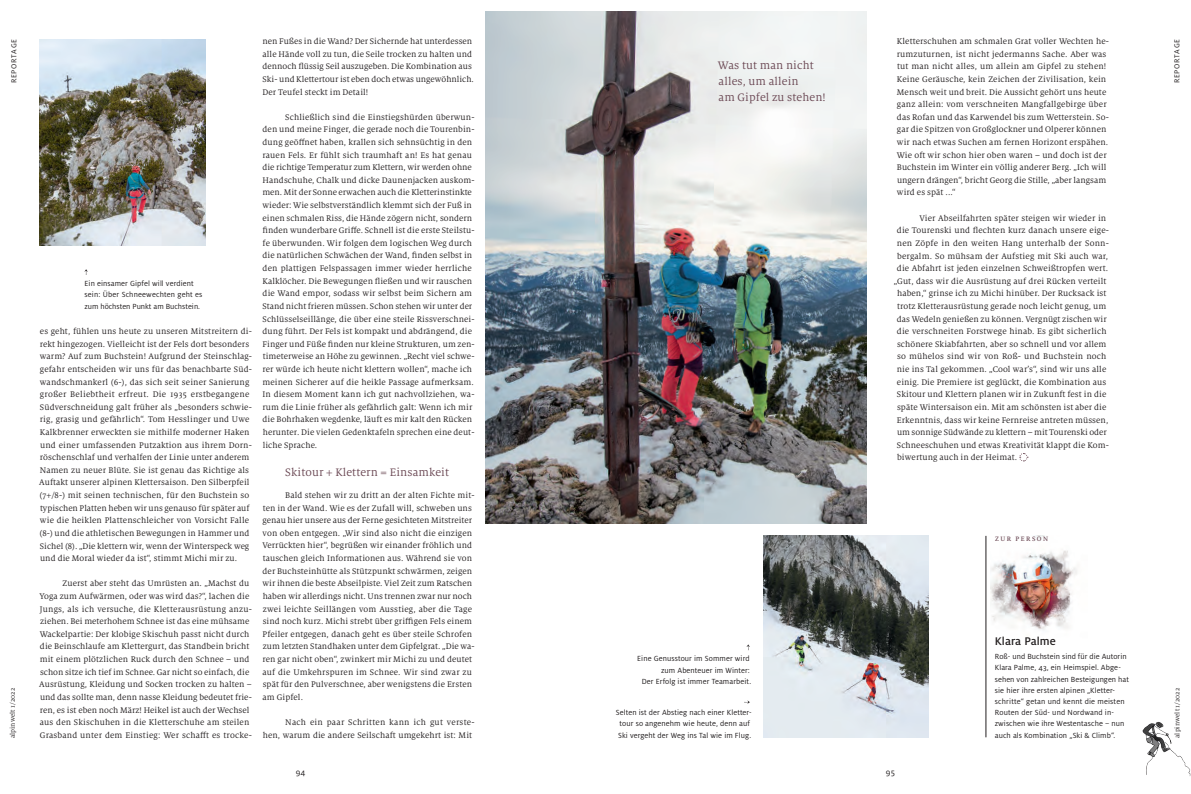
<style>
.page{position:relative;width:1191px;height:794px;background:#fff}
.page>*{position:absolute;margin:0;border:0;box-sizing:border-box;transform-origin:0 0}
.Sans_12_3_16_045{font:500 12.3px "Milo Pro";letter-spacing:.01em;color:#231f20}
.Serif_12_16_045{font:12px/16px "Milo Serif OT";letter-spacing:.01em;color:#6a4753}
.Copy_Serif{font:9px/12.6px "Milo Serif OT";letter-spacing:.01em;color:#231f20}
.t1{font:9px "Milo Pro";color:#231f20}
.Sans_8_2_11_2{font:8.2px/11.2px "Milo Pro";letter-spacing:.01em;color:#231f20}
.Sans_7_3_10_1{font:8.2px/11.2px "Milo Pro";letter-spacing:.01em;color:#231f20;text-align:right}
.Tourentipps_01{font:8.2px/11.2px "Milo Pro";letter-spacing:.01em;color:#231f20}
.Rubrik{font:8px "Milo Pro";letter-spacing:.09em;color:#231f20}
.t2{font:7px "Milo Serif OT";letter-spacing:.01em;color:#231f20}
.Info_Kapitälchen{font:500 7px "Milo Serif OT";letter-spacing:.21em;color:#6a4753}
</style>
<div class="page">
<img style="left:485px;top:11px;width:381px;height:512px">
<img style="left:763px;top:536px;width:165px;height:201px">
<img style="left:40px;top:40px;width:165px;height:206px">
<svg style="left:1019px;top:453px;width:9px;height:9px"></svg>
<img style="left:990px;top:536px;width:87px;height:94px">
<hr style="left:985px;top:536px;width:1px;height:201px;background:#231f20">
<svg style="left:744px;top:700px;width:6px;height:4px"></svg>
<svg style="left:84px;top:269px;width:4px;height:6px"></svg>
<img style="left:1142px;top:721px;width:49px;height:55px">
<p class="Copy_Serif" style="left:262px;top:35px;width:213px">nen Fußes in die Wand? Der Sichernde hat unterdessen alle Hände voll zu tun, die Seile trocken zu halten und dennoch flüssig Seil auszugeben. Die Kombination aus Ski- und Klettertour ist eben doch etwas ungewöhnlich.<br>Der Teufel steckt im Detail!</p>
<p class="Copy_Serif" style="left:262px;top:111px;width:213px;text-indent:23px">Schließlich sind die Einstiegshürden überwun&shy;den und meine Finger, die gerade noch die Tourenbin&shy;dung geöffnet haben, krallen sich sehnsüchtig in den rauen Fels. Er fühlt sich traumhaft an! Es hat genau die richtige Temperatur zum Klettern, wir werden ohne Handschuhe, Chalk und dicke Daunenjacken auskom&shy;men. Mit der Sonne erwachen auch die Kletterinstinkte wieder: Wie selbstverständlich klemmt sich der Fuß in einen schmalen Riss, die Hände zögern nicht, sondern finden wunderbare Griffe. Schnell ist die erste Steilstu&shy;fe überwunden. Wir folgen dem logischen Weg durch die natürlichen Schwächen der Wand, finden selbst in den plattigen Felspassagen immer wieder herrliche Kalklöcher. Die Bewegungen fließen und wir rauschen die Wand empor, sodass wir selbst beim Sichern am Stand nicht frieren müssen. Schon stehen wir unter der Schlüsselseillänge, die über eine steile Rissverschnei&shy;dung führt. Der Fels ist kompakt und abdrängend, die Finger und Füße finden nur kleine Strukturen, um zen&shy;timeterweise an Höhe zu gewinnen. „Recht viel schwe&shy;rer würde ich heute nicht klettern wollen“, mache ich meinen Sicherer auf die heikle Passage aufmerksam.<br>In diesem Moment kann ich gut nachvollziehen, wa&shy;rum die Linie früher als gefährlich galt: Wenn ich mir die Bohrhaken wegdenke, läuft es mir kalt den Rücken herunter. Die vielen Gedenktafeln sprechen eine deut&shy;liche Sprache.</p>
<p class="Serif_12_16_045" style="left:285px;top:465px;width:165px">Skitour + Klettern = Einsamkeit</p>
<p class="Copy_Serif" style="left:262px;top:489px;width:214px;text-indent:23px">Bald stehen wir zu dritt an der alten Fichte mit&shy;ten in der Wand. Wie es der Zufall will, schweben uns genau hier unsere aus der Ferne gesichteten Mitstreiter von oben entgegen. „Wir sind also nicht die einzigen Verrückten hier“, begrüßen wir einander fröhlich und tauschen gleich Informationen aus. Während sie von der Buchsteinhütte als Stützpunkt schwärmen, zeigen wir ihnen die beste Abseilpiste. Viel Zeit zum Ratschen haben wir allerdings nicht. Uns trennen zwar nur noch zwei leichte Seillängen vom Ausstieg, aber die Tage sind noch kurz. Michi strebt über griffigen Fels einem Pfeiler entgegen, danach geht es über steile Schrofen zum letzten Standhaken unter dem Gipfelgrat. „Die wa&shy;ren gar nicht oben“, zwinkert mir Michi zu und deutet auf die Umkehrspuren im Schnee. Wir sind zwar zu spät für den Pulverschnee, aber wenigstens die Ersten am Gipfel.</p>
<p class="Copy_Serif" style="left:263px;top:716px;width:213px;text-align:right">Nach ein paar Schritten kann ich gut verste-<br>hen, warum die andere Seilschaft umgekehrt ist: Mit</p>
<p class="Copy_Serif" style="left:896px;top:35px;width:214px">Kletterschuhen am schmalen Grat voller Wechten he&shy;rumzuturnen, ist nicht jedermanns Sache. Aber was tut man nicht alles, um allein am Gipfel zu stehen!<br>Keine Geräusche, kein Zeichen der Zivilisation, kein Mensch weit und breit. Die Aussicht gehört uns heute ganz allein: vom verschneiten Mangfallgebirge über das Rofan und das Karwendel bis zum Wetterstein. So&shy;gar die Spitzen von Großglockner und Olperer können wir nach etwas Suchen am fernen Horizont erspähen.<br>Wie oft wir schon hier oben waren – und doch ist der Buchstein im Winter ein völlig anderer Berg. „Ich will ungern drängen“, bricht Georg die Stille, „aber langsam wird es spät ...“</p>
<p class="Copy_Serif" style="left:919px;top:212px;width:188px">Vier Abseilfahrten später steigen wir wieder in</p>
<p class="Copy_Serif" style="left:897px;top:224px;width:213px">die Tourenski und flechten kurz danach unsere eige-</p>
<p class="Copy_Serif" style="left:896px;top:237px;width:213px">nen Zöpfe in den weiten Hang unterhalb der Sonn-</p>
<p class="Copy_Serif" style="left:897px;top:250px;width:213px">bergalm. So mühsam der Aufstieg mit Ski auch war,</p>
<p class="Copy_Serif" style="left:897px;top:262px;width:213px">die Abfahrt ist jeden einzelnen Schweißtropfen wert.</p>
<p class="Copy_Serif" style="left:893px;top:275px;width:214px">„Gut, dass wir die Ausrüstung auf drei Rücken verteilt</p>
<p class="Copy_Serif" style="left:897px;top:287px;width:211px">haben,“ grinse ich zu Michi hinüber. Der Rucksack ist</p>
<p class="Copy_Serif" style="left:897px;top:300px;width:211px">trotz Kletterausrüstung gerade noch leicht genug, um</p>
<p class="Copy_Serif" style="left:897px;top:313px;width:211px">das Wedeln genießen zu können. Vergnügt zischen wir</p>
<p class="Copy_Serif" style="left:897px;top:325px;width:211px">die verschneiten Forstwege hinab. Es gibt sicherlich</p>
<p class="Copy_Serif" style="left:897px;top:338px;width:211px">schönere Skiabfahrten, aber so schnell und vor allem</p>
<p class="Copy_Serif" style="left:897px;top:350px;width:211px">so mühelos sind wir von Roß- und Buchstein noch</p>
<p class="Copy_Serif" style="left:896px;top:363px;width:211px">nie ins Tal gekommen. „Cool war’s“, sind wir uns alle</p>
<p class="Copy_Serif" style="left:897px;top:376px;width:211px">einig. Die Premiere ist geglückt, die Kombination aus</p>
<p class="Copy_Serif" style="left:897px;top:388px;width:211px">Skitour und Klettern planen wir in Zukunft fest in die</p>
<p class="Copy_Serif" style="left:897px;top:401px;width:211px">späte Wintersaison ein. Mit am schönsten ist aber die</p>
<p class="Copy_Serif" style="left:897px;top:413px;width:213px">Erkenntnis, dass wir keine Fernreise antreten müssen,</p>
<p class="Copy_Serif" style="left:897px;top:426px;width:211px">um sonnige Südwände zu klettern – mit Tourenski oder</p>
<p class="Copy_Serif" style="left:897px;top:439px;width:213px">Schneeschuhen und etwas Kreativität klappt die Kom-</p>
<p class="Copy_Serif" style="left:897px;top:451px;width:121px">biwertung auch in der Heimat.</p>
<p class="Rubrik" style="left:10px;top:83px;width:46px;rotate:-90deg">REPORTAGE</p>
<p class="Rubrik" style="left:1172px;top:83px;width:46px;rotate:-90deg">REPORTAGE</p>
<p class="Serif_12_16_045" style="left:718px;top:58px;width:109px">Was tut man nicht alles, um allein<br>am Gipfel zu stehen!</p>
<p class="Sans_7_3_10_1" style="left:84px;top:278px;width:119px;text-align:left">Ein einsamer Gipfel will verdient sein: Über Schneewechten geht es zum höchsten Punkt am Buchstein.</p>
<p class="Copy_Serif" style="left:39px;top:325px;width:214px">es geht, fühlen uns heute zu unseren Mitstreitern di&shy;rekt hingezogen. Vielleicht ist der Fels dort besonders warm? Auf zum Buchstein! Aufgrund der Steinschlag&shy;gefahr entscheiden wir uns für das benachbarte Süd&shy;wandschmankerl (6-), das sich seit seiner Sanierung großer Beliebtheit erfreut. Die 1935 erstbegangene Südverschneidung galt früher als „besonders schwie&shy;rig, grasig und gefährlich“. Tom Hesslinger und Uwe Kalkbrenner erweckten sie mithilfe moderner Haken und einer umfassenden Putzaktion aus ihrem Dorn&shy;röschenschlaf und verhalfen der Linie unter anderem Namen zu neuer Blüte. Sie ist genau das Richtige als Auftakt unserer alpinen Klettersaison. Den Silberpfeil (7+/8-) mit seinen technischen, für den Buchstein so typischen Platten heben wir uns genauso für später auf wie die heiklen Plattenschleicher von Vorsicht Falle (8-) und die athletischen Bewegungen in Hammer und Sichel (8). „Die klettern wir, wenn der Winterspeck weg und die Moral wieder da ist“, stimmt Michi mir zu.</p>
<p class="Copy_Serif" style="left:39px;top:577px;width:214px;text-indent:23px">Zuerst aber steht das Umrüsten an. „Machst du Yoga zum Aufwärmen, oder was wird das?“, lachen die Jungs, als ich versuche, die Kletterausrüstung anzu&shy;ziehen. Bei meterhohem Schnee ist das eine mühsame Wackelpartie: Der klobige Skischuh passt nicht durch die Beinschlaufe am Klettergurt, das Standbein bricht mit einem plötzlichen Ruck durch den Schnee – und schon sitze ich tief im Schnee. Gar nicht so einfach, die Ausrüstung, Kleidung und Socken trocken zu halten – und das sollte man, denn nasse Kleidung bedeutet frie&shy;ren, es ist eben noch März! Heikel ist auch der Wechsel aus den Skischuhen in die Kletterschuhe am steilen Grasband unter dem Einstieg: Wer schafft es trocke-</p>
<p class="Info_Kapitälchen" style="left:995px;top:535px;width:54px">ZUR PERSON</p>
<p class="Sans_12_3_16_045" style="left:994px;top:634px;width:63px">Klara Palme</p>
<p class="Sans_8_2_11_2" style="left:994px;top:651px;width:136px">Roß- und Buchstein sind für die Autorin Klara Palme, 43, ein Heimspiel. Abge&shy;sehen von zahlreichen Besteigungen hat sie hier ihre ersten alpinen „Kletter&shy;schritte“ getan und kennt die meisten Routen der Süd- und Nordwand in&shy;zwischen wie ihre Westentasche – nun auch als Kombination „Ski &amp; Climb“.</p>
<p class="Sans_7_3_10_1" style="left:637px;top:653px;width:115px">Eine Genusstour im Sommer wird zum Abenteuer im Winter:<br>Der Erfolg ist immer Teamarbeit.</p>
<p class="Tourentipps_01" style="left:616px;top:707px;width:137px">Selten ist der Abstieg nach einer Kletter&shy;tour so angenehm wie heute, denn auf<br>Ski vergeht der Weg ins Tal wie im Flug.</p>
<p class="t2" style="left:9px;top:738px;width:52px;rotate:-90deg">alpinwelt 1/2022</p>
<p class="t2" style="left:1173px;top:738px;width:52px;rotate:-90deg">alpinwelt 1/2022</p>
<p class="t1" style="left:296px;top:767px;width:11px">94</p>
<p class="t1" style="left:886px;top:767px;width:10px">95</p>
</div>
